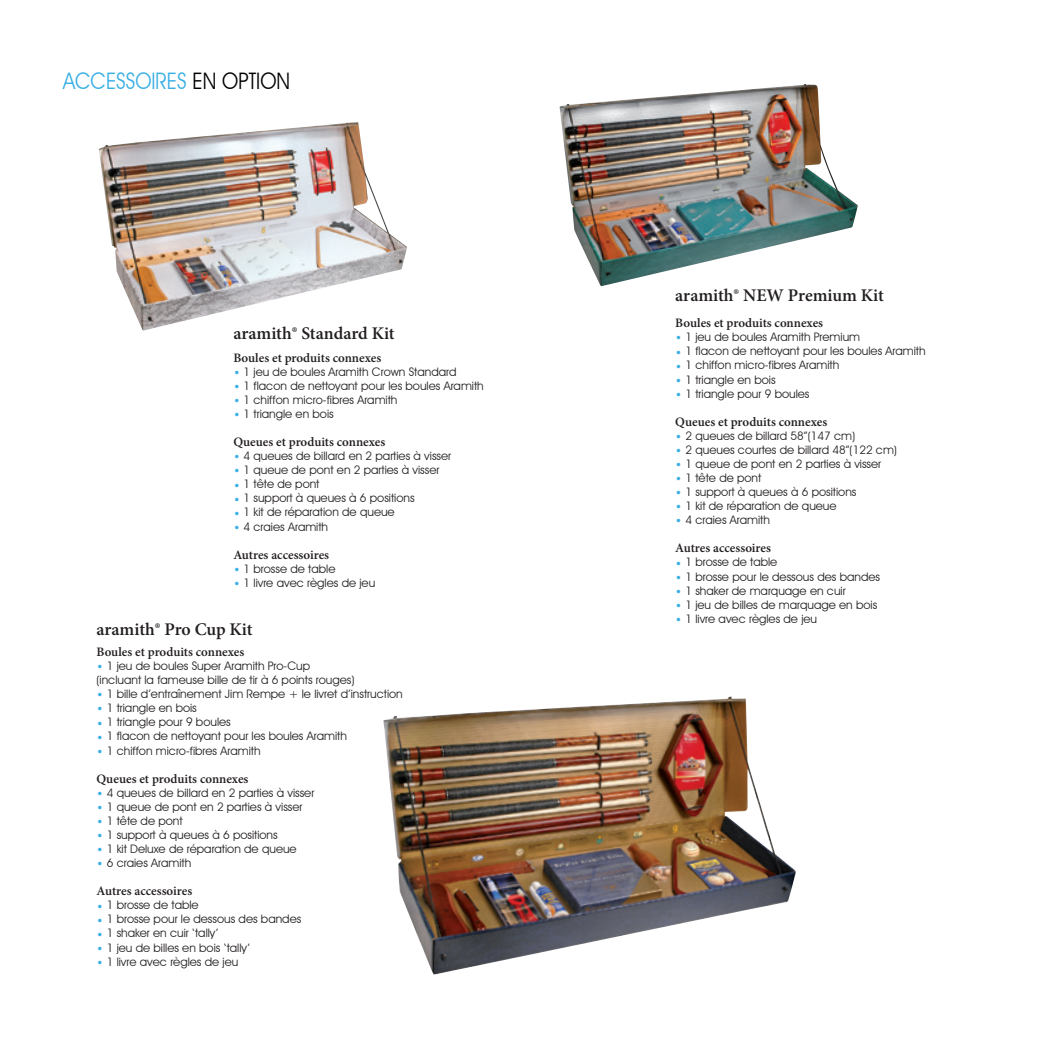
<style>
.page{position:relative;width:1042px;height:1042px;background:#fff}
.page>*{position:absolute;margin:0;border:0;box-sizing:border-box;transform-origin:0 0}
.t1{font:22.75px "Avant Garde IT Cby BT";color:#39afe4;scale:.9 1}
.t2{font:600 17.85px "Minion Pro";letter-spacing:-.005em;color:#231f20}
.t3{font:600 12.95px "Minion Pro";color:#231f20}
.t4{font:11.72px "Avant Garde IT Cby BT";color:#231f20}
.s1{color:#000001}
.s2{color:#39afe4}
</style>
<div class="page">
<img style="left:99px;top:122px;width:308px;height:209px">
<img style="left:559px;top:84px;width:299px;height:202px">
<img style="left:383px;top:696px;width:413px;height:278px">
<p class="t1" style="left:63px;top:67px;width:254px">ACCESSOIRES <span class="s1">EN OPTION</span></p>
<p class="t2" style="left:233px;top:321px;width:163px">aramith® Standard Kit</p>
<p class="t3" style="left:233px;top:348px;width:149px">Boules et produits connexes</p>
<p class="t4" style="left:233px;top:364px;width:225px"><span class="s2">•</span> 1 jeu de boules Aramith Crown Standard</p>
<p class="t4" style="left:233px;top:378px;width:252px"><span class="s2">•</span> 1 flacon de nettoyant pour les boules Aramith</p>
<p class="t4" style="left:233px;top:393px;width:166px"><span class="s2">•</span> 1 chiffon micro-fibres Aramith</p>
<p class="t4" style="left:233px;top:407px;width:102px"><span class="s2">•</span> 1 triangle en bois</p>
<p class="t3" style="left:233px;top:433px;width:153px">Queues et produits connexes</p>
<p class="t4" style="left:233px;top:449px;width:219px"><span class="s2">•</span> 4 queues de billard en 2 parties à visser</p>
<p class="t4" style="left:233px;top:463px;width:207px"><span class="s2">•</span> 1 queue de pont en 2 parties à visser</p>
<p class="t4" style="left:233px;top:477px;width:88px"><span class="s2">•</span> 1 tête de pont</p>
<p class="t4" style="left:233px;top:491px;width:183px"><span class="s2">•</span> 1 support à queues à 6 positions</p>
<p class="t4" style="left:233px;top:505px;width:163px"><span class="s2">•</span> 1 kit de réparation de queue</p>
<p class="t4" style="left:233px;top:519px;width:96px"><span class="s2">•</span> 4 craies Aramith</p>
<p class="t3" style="left:233px;top:545px;width:97px">Autres accessoires</p>
<p class="t4" style="left:233px;top:561px;width:104px"><span class="s2">•</span> 1 brosse de table</p>
<p class="t4" style="left:233px;top:575px;width:143px"><span class="s2">•</span> 1 livre avec règles de jeu</p>
<p class="t2" style="left:97px;top:617px;width:158px">aramith® Pro Cup Kit</p>
<p class="t3" style="left:97px;top:643px;width:149px">Boules et produits connexes</p>
<p class="t4" style="left:97px;top:659px;width:215px"><span class="s2">•</span> 1 jeu de boules Super Aramith Pro-Cup</p>
<p class="t4" style="left:97px;top:673px;width:259px">(incluant la fameuse bille de tir à 6 points rouges)</p>
<p class="t4" style="left:97px;top:687px;width:308px"><span class="s2">•</span> 1 bille d’entraînement Jim Rempe + le livret d’instruction</p>
<p class="t4" style="left:97px;top:701px;width:102px"><span class="s2">•</span> 1 triangle en bois</p>
<p class="t4" style="left:97px;top:715px;width:136px"><span class="s2">•</span> 1 triangle pour 9 boules</p>
<p class="t4" style="left:97px;top:729px;width:252px"><span class="s2">•</span> 1 flacon de nettoyant pour les boules Aramith</p>
<p class="t4" style="left:97px;top:743px;width:166px"><span class="s2">•</span> 1 chiffon micro-fibres Aramith</p>
<p class="t3" style="left:97px;top:769px;width:153px">Queues et produits connexes</p>
<p class="t4" style="left:97px;top:785px;width:219px"><span class="s2">•</span> 4 queues de billard en 2 parties à visser</p>
<p class="t4" style="left:97px;top:799px;width:207px"><span class="s2">•</span> 1 queue de pont en 2 parties à visser</p>
<p class="t4" style="left:97px;top:813px;width:88px"><span class="s2">•</span> 1 tête de pont</p>
<p class="t4" style="left:97px;top:827px;width:183px"><span class="s2">•</span> 1 support à queues à 6 positions</p>
<p class="t4" style="left:97px;top:842px;width:202px"><span class="s2">•</span> 1 kit Deluxe de réparation de queue</p>
<p class="t4" style="left:97px;top:856px;width:96px"><span class="s2">•</span> 6 craies Aramith</p>
<p class="t3" style="left:97px;top:882px;width:97px">Autres accessoires</p>
<p class="t4" style="left:97px;top:898px;width:104px"><span class="s2">•</span> 1 brosse de table</p>
<p class="t4" style="left:97px;top:912px;width:206px"><span class="s2">•</span> 1 brosse pour le dessous des bandes</p>
<p class="t4" style="left:97px;top:926px;width:123px"><span class="s2">•</span> 1 shaker en cuir ‘tally’</p>
<p class="t4" style="left:97px;top:940px;width:155px"><span class="s2">•</span> 1 jeu de billes en bois ‘tally’</p>
<p class="t4" style="left:97px;top:954px;width:143px"><span class="s2">•</span> 1 livre avec règles de jeu</p>
<p class="t2" style="left:675px;top:283px;width:210px">aramith® NEW Premium Kit</p>
<p class="t3" style="left:675px;top:314px;width:149px">Boules et produits connexes</p>
<p class="t4" style="left:675px;top:330px;width:186px"><span class="s2">•</span> 1 jeu de boules Aramith Premium</p>
<p class="t4" style="left:675px;top:344px;width:252px"><span class="s2">•</span> 1 flacon de nettoyant pour les boules Aramith</p>
<p class="t4" style="left:675px;top:358px;width:166px"><span class="s2">•</span> 1 chiffon micro-fibres Aramith</p>
<p class="t4" style="left:675px;top:372px;width:102px"><span class="s2">•</span> 1 triangle en bois</p>
<p class="t4" style="left:675px;top:386px;width:136px"><span class="s2">•</span> 1 triangle pour 9 boules</p>
<p class="t3" style="left:675px;top:413px;width:153px">Queues et produits connexes</p>
<p class="t4" style="left:675px;top:428px;width:181px"><span class="s2">•</span> 2 queues de billard 58”(147 cm)</p>
<p class="t4" style="left:675px;top:442px;width:223px"><span class="s2">•</span> 2 queues courtes de billard 48”(122 cm)</p>
<p class="t4" style="left:675px;top:457px;width:207px"><span class="s2">•</span> 1 queue de pont en 2 parties à visser</p>
<p class="t4" style="left:675px;top:471px;width:88px"><span class="s2">•</span> 1 tête de pont</p>
<p class="t4" style="left:675px;top:485px;width:183px"><span class="s2">•</span> 1 support à queues à 6 positions</p>
<p class="t4" style="left:675px;top:499px;width:163px"><span class="s2">•</span> 1 kit de réparation de queue</p>
<p class="t4" style="left:675px;top:513px;width:96px"><span class="s2">•</span> 4 craies Aramith</p>
<p class="t3" style="left:675px;top:539px;width:97px">Autres accessoires</p>
<p class="t4" style="left:675px;top:555px;width:104px"><span class="s2">•</span> 1 brosse de table</p>
<p class="t4" style="left:675px;top:569px;width:206px"><span class="s2">•</span> 1 brosse pour le dessous des bandes</p>
<p class="t4" style="left:675px;top:583px;width:172px"><span class="s2">•</span> 1 shaker de marquage en cuir</p>
<p class="t4" style="left:675px;top:597px;width:203px"><span class="s2">•</span> 1 jeu de billes de marquage en bois</p>
<p class="t4" style="left:675px;top:611px;width:143px"><span class="s2">•</span> 1 livre avec règles de jeu</p>
</div>
